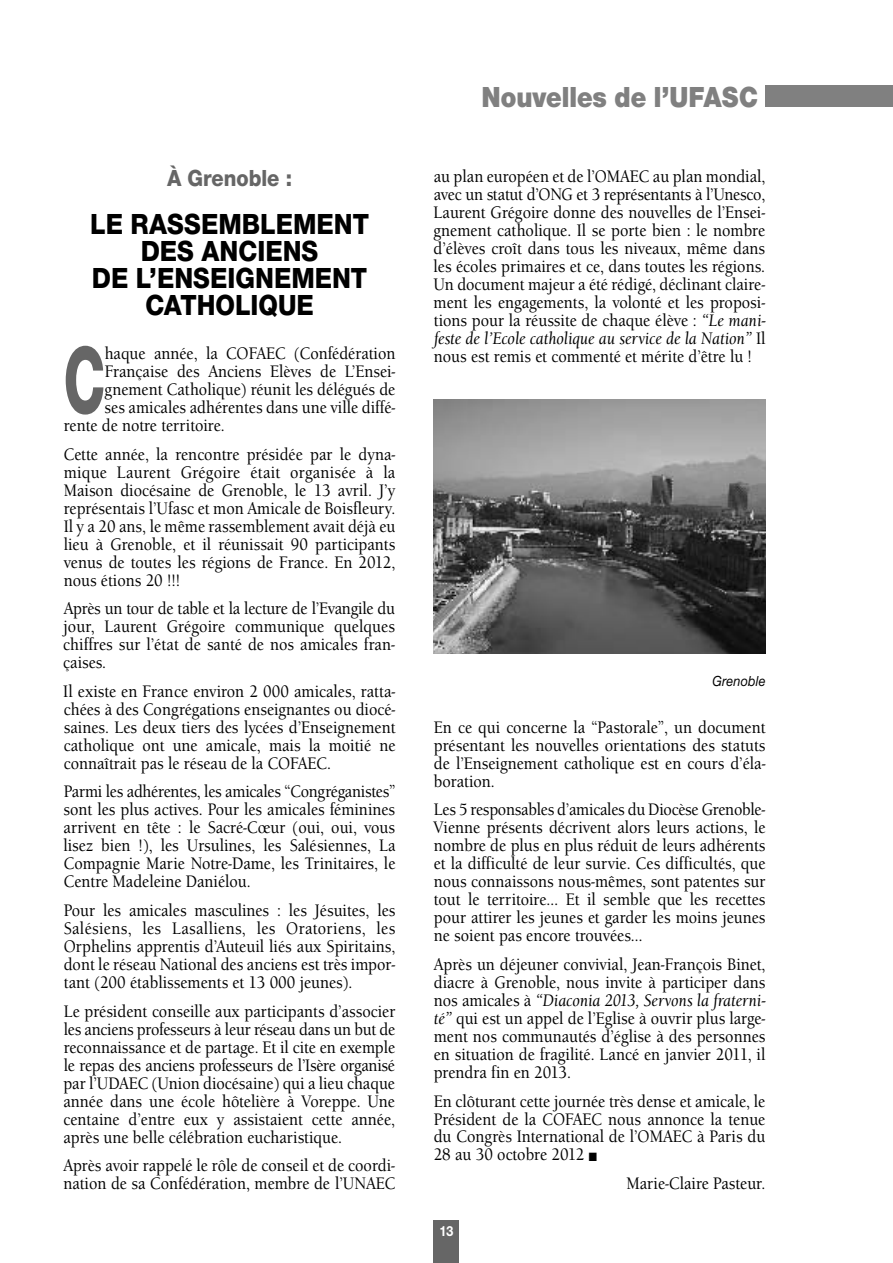
<style>
.page{position:relative;width:893px;height:1263px;background:#fff}
.page>*{position:absolute;margin:0;border:0;box-sizing:border-box;transform-origin:0 0}
.t1{font:800 98.25px "Nimbus Sans Novus T";color:#666;scale:.6 1}
.t2{font:800 30px/27px "Nimbus Sans Novus T";color:#000;text-align:center;scale:.9 1}
.t3{font:900 30px "Nimbus Sans Novus T";color:#808080;scale:.9 1}
.t4{font:800 24px "Nimbus Sans Novus T";color:#666;scale:.9 1}
.t5{font:500 17.25px/18px "Berkeley Old Style Itc T";color:#000;text-align:justify;scale:.9 1}
.t6{font:italic 500 15px "Nimbus Sans Novus T";color:#000;scale:.9 1}
.t7{font:700 15px "Nimbus Sans Novus T";color:#fff;scale:.9 1}
.s1{font-style:italic}
</style>
<div class="page">
<div style="left:434px;top:1220px;width:25px;height:43px;background:#666"></div>
<div style="left:765px;top:85px;width:128px;height:21px;background:#808080"></div>
<img style="left:434px;top:399px;width:331px;height:254px">
<h3 class="t4" style="left:167px;top:164px;width:140px">À Grenoble :</h3>
<h2 class="t2" style="left:90px;top:210px;width:311px">LE RASSEMBLEMENT<br>DES ANCIENS<br>DE L’ENSEIGNEMENT<br>CATHOLIQUE</h2>
<h1 class="t1" style="left:64px;top:321px;width:70px">C</h1>
<p class="t5" style="left:105px;top:344px;width:325px">haque année, la COFAEC (Confédération</p>
<p class="t5" style="left:105px;top:362px;width:325px">Française des Anciens Elèves de L’Ensei -</p>
<p class="t5" style="left:105px;top:380px;width:325px">gnement Catholique) réunit les délégués de</p>
<p class="t5" style="left:105px;top:398px;width:325px">ses amicales adhérentes dans une ville diffé-</p>
<p class="t5" style="left:64px;top:416px;width:180px">rente de notre territoire.</p>
<p class="t5" style="left:64px;top:445px;width:370px">Cette année, la rencontre présidée par le dyna&shy;mique Laurent Grégoire était organisée à la Maison diocésaine de Grenoble, le 13 avril. J’y représentais l’Ufasc et mon Amicale de Boisfleury.<br>Il y a 20 ans, le même rassemblement avait déjà eu lieu à Grenoble, et il réunissait 90 participants venus de toutes les régions de France. En 2012, nous étions 20 !!!</p>
<p class="t5" style="left:63px;top:599px;width:370px">Après un tour de table et la lecture de l’Evangile du jour, Laurent Grégoire communique quelques chiffres sur l’état de santé de nos amicales fran&shy;çaises.</p>
<p class="t5" style="left:63px;top:682px;width:371px">Il existe en France environ 2 000 amicales, ratta&shy;chées à des Congrégations enseignantes ou diocé&shy;saines. Les deux tiers des lycées d’Enseignement catholique ont une amicale, mais la moitié ne connaîtrait pas le réseau de la COFAEC.</p>
<p class="t5" style="left:64px;top:782px;width:370px">Parmi les adhérentes, les amicales “Congréganistes” sont les plus actives. Pour les amicales féminines arrivent en tête : le Sacré-Cœur (oui, oui, vous lisez bien !), les Ursulines, les Salésiennes, La Compagnie Marie Notre-Dame, les Trinitaires, le Centre Madeleine Daniélou.</p>
<p class="t5" style="left:64px;top:901px;width:370px">Pour les amicales masculines : les Jésuites, les Salé siens, les Lasalliens, les Oratoriens, les Orphelins apprentis d’Auteuil liés aux Spiritains, dont le réseau National des anciens est très impor&shy;tant (200 établissements et 13 000 jeunes).</p>
<p class="t5" style="left:63px;top:1002px;width:370px">Le président conseille aux participants d’associer les anciens professeurs à leur réseau dans un but de reconnaissance et de partage. Et il cite en exemple le repas des anciens professeurs de l’Isère organisé par l’UDAEC (Union diocésaine) qui a lieu chaque année dans une école hôtelière à Voreppe. Une centaine d’entre eux y assistaient cette année, après une belle célébration eucharistique.</p>
<p class="t5" style="left:63px;top:1156px;width:371px">Après avoir rappelé le rôle de conseil et de coordi&shy;nation de sa Confédération, membre de l’UNAEC</p>
<h2 class="t3" style="left:481px;top:79px;width:308px">Nouvelles de l’UFASC</h2>
<p class="t5" style="left:433px;top:167px;width:370px">au plan européen et de l’OMAEC au plan mondial, avec un statut d’ONG et 3 représentants à l’Unesco, Laurent Grégoire donne des nouvelles de l’Ensei - gnement catholique. Il se porte bien : le nombre d’élèves croît dans tous les niveaux, même dans les écoles primaires et ce, dans toutes les régions.<br>Un document majeur a été rédigé, déclinant claire&shy;ment les engagements, la volonté et les proposi&shy;tions pour la réussite de chaque élève : <span class="s1">“Le mani&shy;feste de l’Ecole catholique au service de la Nation”</span> Il nous est remis et commenté et mérite d’être lu !</p>
<p class="t6" style="left:712px;top:672px;width:61px">Grenoble</p>
<p class="t5" style="left:434px;top:718px;width:370px">En ce qui concerne la “Pastorale”, un document présentant les nouvelles orientations des statuts de l’Enseignement catholique est en cours d’éla&shy;boration.</p>
<p class="t5" style="left:434px;top:800px;width:370px">Les 5 responsables d’amicales du Diocèse Grenoble-Vienne présents décrivent alors leurs actions, le nombre de plus en plus réduit de leurs adhérents et la difficulté de leur survie. Ces difficultés, que nous connaissons nous-mêmes, sont patentes sur tout le territoire… Et il semble que les recettes pour attirer les jeunes et garder les moins jeunes ne soient pas encore trouvées…</p>
<p class="t5" style="left:434px;top:955px;width:370px">Après un déjeuner convivial, Jean-François Binet, diacre à Grenoble, nous invite à participer dans nos amicales à <span class="s1">“Diaconia 2013, Servons la fraterni&shy;té”</span> qui est un appel de l’Eglise à ouvrir plus large&shy;ment nos communautés d’église à des personnes en situation de fragilité. Lancé en janvier 2011, il prendra fin en 2013.</p>
<p class="t5" style="left:434px;top:1091px;width:370px">En clôturant cette journée très dense et amicale, le Président de la COFAEC nous annonce la tenue du Congrès International de l’OMAEC à Paris du 28 au 30 octobre 2012 ■</p>
<p class="t5" style="left:626px;top:1174px;width:156px">Marie-Claire Pasteur.</p>
<p class="t7" style="left:439px;top:1222px;width:18px">13</p>
</div>
